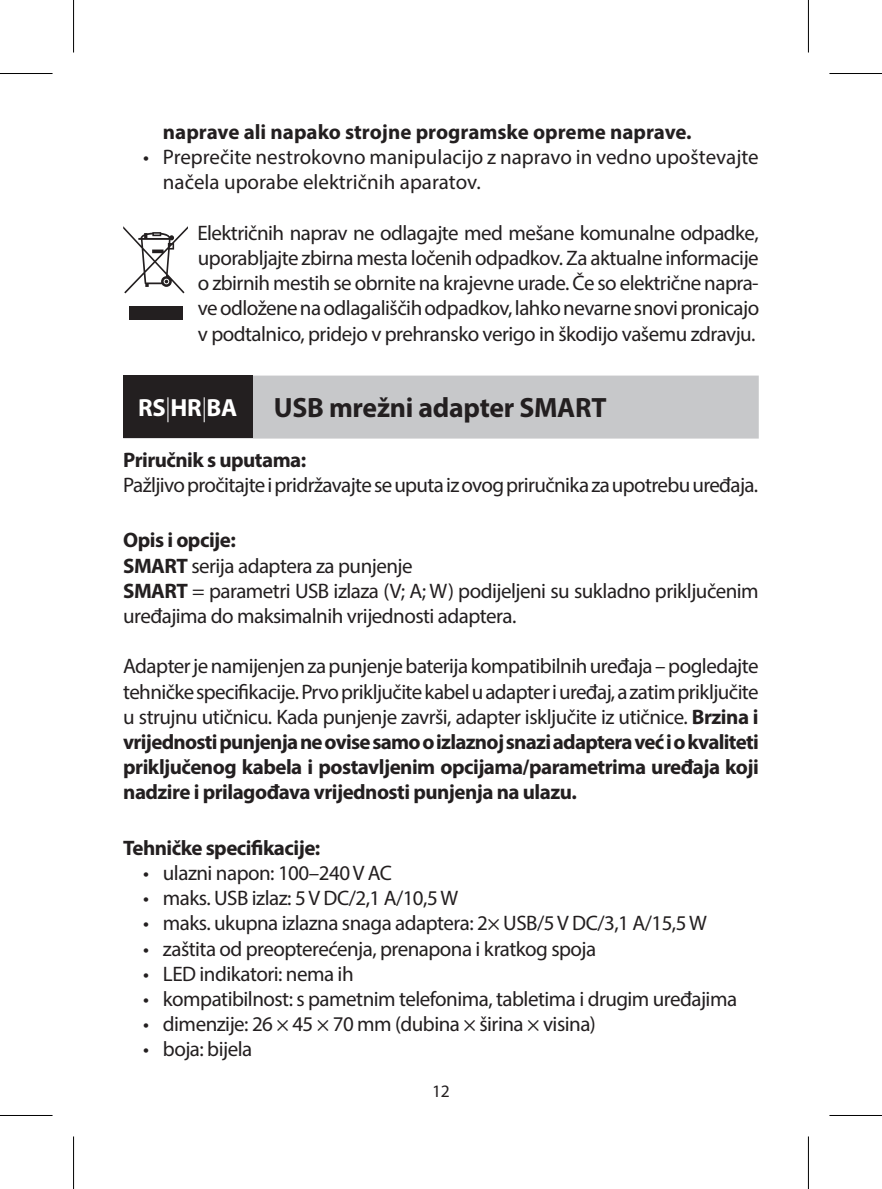
<style>
.page{position:relative;width:882px;height:1189px;background:#fff}
.page>*{position:absolute;margin:0;border:0;box-sizing:border-box;transform-origin:0 0}
.t1{font:700 28px "Myriad Pro";letter-spacing:-.01em;color:#231f20}
.t2{font:700 24.85px "Myriad Pro";color:#fff}
.t3{font:21px/25.2px "Myriad Pro";letter-spacing:-.025em;color:#231f20;text-align:justify}
.t4{font:21px/25.2px "Myriad Pro";color:#231f20}
.t5{font:700 21px "Myriad Pro";letter-spacing:-.015em;color:#231f20}
.t6{font:17.5px "Myriad Pro";color:#231f20}
.s1{font-weight:300}
.s2{font-weight:700}
</style>
<div class="page">
<div style="left:123px;top:375px;width:635px;height:63px;background:#c7c8ca"></div>
<svg style="left:123px;top:226px;width:65px;height:67px"></svg>
<div style="left:129px;top:307px;width:53px;height:13px;background:#231f20"></div>
<div style="left:123px;top:376px;width:129px;height:62px;background:#231f20"></div>
<div style="left:71px;top:0;width:5px;height:53px;background:#f6f6f6"></div>
<div style="left:71px;top:1136px;width:5px;height:53px;background:#f6f6f6"></div>
<svg style="left:808px;top:0;width:1px;height:53px"></svg>
<svg style="left:808px;top:1136px;width:1px;height:53px"></svg>
<hr style="left:0;top:73px;width:52px;height:1px;background:#000">
<hr style="left:829px;top:73px;width:52px;height:1px;background:#000">
<hr style="left:0;top:1115px;width:52px;height:1px;background:#000">
<hr style="left:829px;top:1115px;width:52px;height:1px;background:#000">
<hr style="left:73px;top:0;width:1px;height:53px;background:#000">
<hr style="left:73px;top:1136px;width:1px;height:53px;background:#000">
<hr style="left:807px;top:0;width:1px;height:53px;background:#000">
<hr style="left:807px;top:1136px;width:1px;height:53px;background:#000">
<p class="t5" style="left:163px;top:118px;width:530px">naprave ali napako strojne programske opreme naprave.</p>
<p class="t4" style="left:163px;top:144px;width:597px;text-indent:-20px">• Preprečite nestrokovno manipulacijo z napravo in vedno upoštevajte načela uporabe električnih aparatov.</p>
<p class="t3" style="left:197px;top:220px;width:563px">Električnih naprav ne odlagajte med mešane komunalne odpadke, uporabljajte zbirna mesta ločenih odpadkov. Za aktualne informacije o zbirnih mestih se obrnite na krajevne urade. Če so električne napra&shy;ve odložene na odlagališčih odpadkov, lahko nevarne snovi pronicajo v podtalnico, pridejo v prehransko verigo in škodijo vašemu zdravju.</p>
<p class="t2" style="left:138px;top:392px;width:101px">RS<span class="s1">|</span>HR<span class="s1">|</span>BA</p>
<h1 class="t1" style="left:274px;top:389px;width:334px">USB mrežni adapter SMART</h1>
<p class="t5" style="left:123px;top:446px;width:184px">Priručnik s uputama:</p>
<p class="t3" style="left:123px;top:472px;width:636px">Pažljivo pročitajte i pridržavajte se uputa iz ovog priručnika za upotrebu uređaja.</p>
<p class="t3" style="left:123px;top:527px;width:637px;text-align:left"><span class="s2">Opis i opcije:<br>SMART</span> serija adaptera za punjenje<br><span class="s2">SMART</span> = parametri USB izlaza (V; A; W) podijeljeni su sukladno priključenim uređajima do maksimalnih vrijednosti adaptera.</p>
<p class="t3" style="left:123px;top:653px;width:637px">Adapter je namijenjen za punjenje baterija kompatibilnih uređaja – pogledajte tehničke specifikacije. Prvo priključite kabel u adapter i uređaj, a zatim priključite u strujnu utičnicu. Kada punjenje završi, adapter isključite iz utičnice. <span class="s2">Brzina i vrijednosti punjenja ne ovise samo o izlaznoj snazi adaptera već i o kvaliteti priključenog kabela i postavljenim opcijama/parametrima uređaja koji nadzire i prilagođava vrijednosti punjenja na ulazu.</span></p>
<p class="t5" style="left:123px;top:834px;width:198px">Tehničke specifikacije:</p>
<p class="t3" style="left:143px;top:860px;width:250px">• ulazni napon: 100–240 V AC</p>
<p class="t3" style="left:143px;top:885px;width:316px">• maks. USB izlaz: 5 V DC/2,1 A/10,5 W</p>
<p class="t3" style="left:143px;top:910px;width:565px">• maks. ukupna izlazna snaga adaptera: 2× USB/5 V DC/3,1 A/15,5 W</p>
<p class="t3" style="left:143px;top:935px;width:454px">• zaštita od preopterećenja, prenapona i kratkog spoja</p>
<p class="t3" style="left:143px;top:961px;width:212px">• LED indikatori: nema ih</p>
<p class="t3" style="left:143px;top:986px;width:595px">• kompatibilnost: s pametnim telefonima, tabletima i drugim uređajima</p>
<p class="t3" style="left:143px;top:1011px;width:454px">• dimenzije: 26 × 45 × 70 mm (dubina × širina × visina)</p>
<p class="t3" style="left:143px;top:1036px;width:111px">• boja: bijela</p>
<p class="t6" style="left:432px;top:1080px;width:19px">12</p>
</div>
